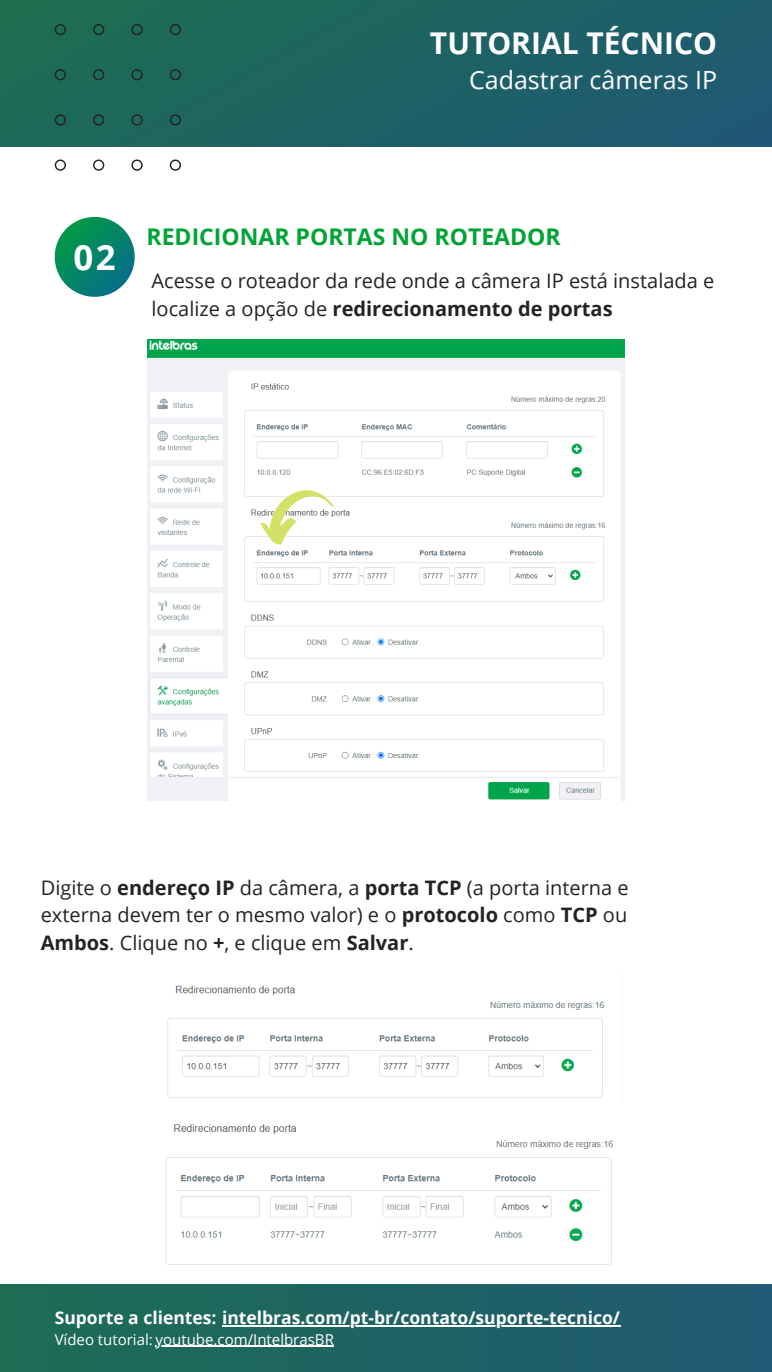
<style>
.page{position:relative;width:772px;height:1372px;background:#fff}
.page>*{position:absolute;margin:0;border:0;box-sizing:border-box;transform-origin:0 0}
.t1{font:700 34.8px "Open Sans";color:#fff}
.t2{font:700 30px "Open Sans";color:#fff}
.t3{font:25px "Open Sans";color:#fff}
.t4{font:700 23px "Open Sans";color:#00a335}
.t5{font:20px/27.8px "Open Sans";color:#232323}
.t6{font:700 17.5px "Open Sans";color:#fff}
.t7{font:15px "Open Sans";color:#fff}
.s1{font-weight:700}
</style>
<div class="page">
<div style="left:0;top:0;width:771px;height:146px;background:linear-gradient(to right,#1d6e51,#1f5972)"></div>
<svg style="left:55px;top:24px;width:126px;height:147px;background:#3f7d6f"></svg>
<div style="left:0;top:1284px;width:771px;height:88px;background:linear-gradient(to right,#1d6d54,#1f5973)"></div>
<svg style="left:55px;top:217px;width:80px;height:80px"></svg>
<img style="left:167px;top:985px;width:438px;height:113px">
<img style="left:147px;top:340px;width:477px;height:460px">
<svg style="left:260px;top:490px;width:74px;height:54px"></svg>
<img style="left:165px;top:1124px;width:449px;height:141px">
<hr style="left:222px;top:1325px;width:398px;height:2px;background:#fff">
<hr style="left:156px;top:1345px;width:178px;height:2px;background:#fff">
<p class="t2" style="left:430px;top:22px;width:288px">TUTORIAL TÉCNICO</p>
<p class="t3" style="left:469px;top:63px;width:250px">Cadastrar câmeras IP</p>
<p class="t1" style="left:74px;top:232px;width:44px">02</p>
<p class="t4" style="left:146px;top:220px;width:415px">REDICIONAR PORTAS NO ROTEADOR</p>
<h4 class="t5" style="left:151px;top:267px;width:564px">Acesse o roteador da rede onde a câmera IP está instalada e localize a opção de <span class="s1">redirecionamento de portas</span></h4>
<p class="t5" style="left:41px;top:873px;width:589px;text-align:justify">Digite o <span class="s1">endereço IP</span> da câmera, a <span class="s1">porta TCP</span> (a porta interna e externa devem ter o mesmo valor) e o <span class="s1">protocolo</span> como <span class="s1">TCP</span> ou <span class="s1">Ambos</span>. Clique no <span class="s1">+</span>, e clique em <span class="s1">Salvar</span>.</p>
<h1 class="t6" style="left:55px;top:1306px;width:566px">Suporte a clientes: intelbras.com/pt-br/contato/suporte-tecnico/</h1>
<h3 class="t7" style="left:55px;top:1328px;width:281px">Vídeo tutorial: youtube.com/IntelbrasBR</h3>
</div>
